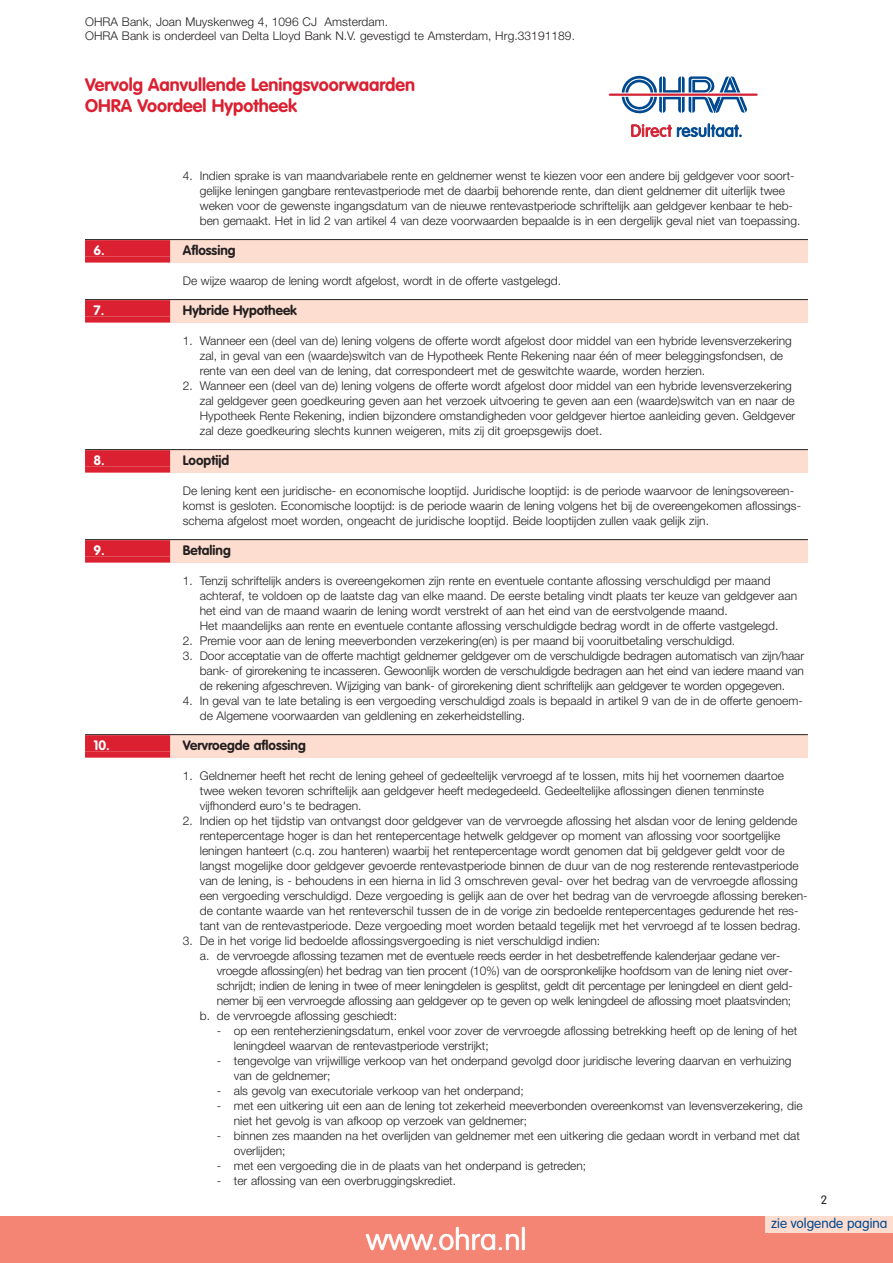
<style>
.page{position:relative;width:893px;height:1263px;background:#fff}
.page>*{position:absolute;margin:0;border:0;box-sizing:border-box;transform-origin:0 0}
.t1{font:300 30px "VAG Rounded";color:#fff}
.t2{font:700 18px/21px "VAG Rounded";color:#da2031}
.t3{font:300 13.65px "VAG Rounded";color:#004990}
.t4{font:700 13.5px "VAG Rounded";color:#231f20}
.t5{font:700 13.5px "VAG Rounded";color:#fff}
.t6{font:300 12px/15px "Helvetica Neue";color:#231f20}
.t7{font:300 12px "VAG Rounded";color:#231f20}
</style>
<div class="page">
<div style="left:0;top:1216px;width:893px;height:47px;background:#f48473"></div>
<div style="left:85px;top:240px;width:723px;height:22px;background:#fdddcf"></div>
<div style="left:85px;top:300px;width:723px;height:22px;background:#fdddcf"></div>
<div style="left:85px;top:450px;width:723px;height:22px;background:#fdddcf"></div>
<div style="left:85px;top:735px;width:723px;height:22px;background:#fdddcf"></div>
<div style="left:85px;top:540px;width:723px;height:22px;background:#fdddcf"></div>
<hr style="left:85px;top:239px;width:723px;height:1px;background:#231f20">
<div style="left:85px;top:240px;width:85px;height:16px;background:#da2031"></div>
<div style="left:85px;top:256px;width:85px;height:6px;background:#da2031"></div>
<hr style="left:85px;top:299px;width:723px;height:1px;background:#231f20">
<div style="left:85px;top:300px;width:85px;height:16px;background:#da2031"></div>
<div style="left:85px;top:316px;width:85px;height:6px;background:#da2031"></div>
<hr style="left:85px;top:449px;width:723px;height:1px;background:#231f20">
<div style="left:85px;top:450px;width:85px;height:16px;background:#da2031"></div>
<div style="left:85px;top:466px;width:85px;height:6px;background:#da2031"></div>
<hr style="left:85px;top:539px;width:723px;height:1px;background:#231f20">
<div style="left:85px;top:540px;width:85px;height:16px;background:#da2031"></div>
<div style="left:85px;top:556px;width:85px;height:6px;background:#da2031"></div>
<hr style="left:85px;top:734px;width:723px;height:1px;background:#231f20">
<div style="left:85px;top:735px;width:85px;height:16px;background:#da2031"></div>
<div style="left:85px;top:751px;width:85px;height:6px;background:#da2031"></div>
<div style="left:765px;top:1216px;width:128px;height:17px;background:#fdddcf"></div>
<svg style="left:631px;top:123px;width:110px;height:14px"></svg>
<hr style="left:609px;top:94px;width:149px;height:2px;background:#d22233">
<svg style="left:622px;top:76px;width:125px;height:38px"></svg>
<p class="t6" style="left:85px;top:15px;width:491px;line-height:14.4px">OHRA Bank, Joan Muyskenweg 4, 1096 CJ Amsterdam.<br>OHRA Bank is onderdeel van Delta Lloyd Bank N.V. gevestigd te Amsterdam, Hrg.33191189.</p>
<h2 class="t2" style="left:85px;top:75px;width:332px">Vervolg Aanvullende Leningsvoorwaarden<br>OHRA Voordeel Hypotheek</h2>
<p class="t6" style="left:200px;top:169px;width:602px;text-indent:-17px">4. Indien sprake is van maandvariabele rente en geldnemer wenst te kiezen voor een andere bij geldgever voor soort&shy;gelijke leningen gangbare rentevastperiode met de daarbij behorende rente, dan dient geldnemer dit uiterlijk twee weken voor de gewenste ingangsdatum van de nieuwe rentevastperiode schriftelijk aan geldgever kenbaar te heb&shy;ben gemaakt. Het in lid 2 van artikel 4 van deze voorwaarden bepaalde is in een dergelijk geval niet van toepassing.</p>
<p class="t5" style="left:94px;top:245px;width:13px">6.</p>
<p class="t4" style="left:183px;top:245px;width:54px">Aflossing</p>
<p class="t6" style="left:183px;top:274px;width:380px">De wijze waarop de lening wordt afgelost, wordt in de offerte vastgelegd.</p>
<p class="t5" style="left:94px;top:305px;width:12px">7.</p>
<p class="t4" style="left:183px;top:305px;width:116px">Hybride Hypotheek</p>
<p class="t6" style="left:200px;top:334px;width:594px;text-indent:-17px">1. Wanneer een (deel van de) lening volgens de offerte wordt afgelost door middel van een hybride levensverzekering zal, in geval van een (waarde)switch van de Hypotheek Rente Rekening naar één of meer beleggingsfondsen, de rente van een deel van de lening, dat correspondeert met de geswitchte waarde, worden herzien.</p>
<p class="t6" style="left:200px;top:379px;width:597px;text-indent:-17px">2. Wanneer een (deel van de) lening volgens de offerte wordt afgelost door middel van een hybride levensverzekering zal geldgever geen goedkeuring geven aan het verzoek uitvoering te geven aan een (waarde)switch van en naar de Hypotheek Rente Rekening, indien bijzondere omstandigheden voor geldgever hiertoe aanleiding geven. Geldgever zal deze goedkeuring slechts kunnen weigeren, mits zij dit groepsgewijs doet.</p>
<p class="t5" style="left:94px;top:455px;width:13px">8.</p>
<p class="t4" style="left:183px;top:455px;width:48px">Looptijd</p>
<p class="t6" style="left:183px;top:484px;width:620px">De lening kent een juridische- en economische looptijd. Juridische looptijd: is de periode waarvoor de leningsovereen&shy;komst is gesloten. Economische looptijd: is de periode waarin de lening volgens het bij de overeengekomen aflossings&shy;schema afgelost moet worden, ongeacht de juridische looptijd. Beide looptijden zullen vaak gelijk zijn.</p>
<p class="t5" style="left:94px;top:545px;width:13px">9.</p>
<p class="t4" style="left:183px;top:545px;width:49px">Betaling</p>
<p class="t6" style="left:200px;top:574px;width:599px;text-indent:-17px">1. Tenzij schriftelijk anders is overeengekomen zijn rente en eventuele contante aflossing verschuldigd per maand achteraf, te voldoen op de laatste dag van elke maand. De eerste betaling vindt plaats ter keuze van geldgever aan het eind van de maand waarin de lening wordt verstrekt of aan het eind van de eerstvolgende maand.<br>Het maandelijks aan rente en eventuele contante aflossing verschuldigde bedrag wordt in de offerte vastgelegd.</p>
<p class="t6" style="left:183px;top:634px;width:554px">2. Premie voor aan de lening meeverbonden verzekering(en) is per maand bij vooruitbetaling verschuldigd.</p>
<p class="t6" style="left:200px;top:649px;width:606px;text-align:justify;text-indent:-17px">3. Door acceptatie van de offerte machtigt geldnemer geldgever om de verschuldigde bedragen automatisch van zijn/haar bank- of girorekening te incasseren. Gewoonlijk worden de verschuldigde bedragen aan het eind van iedere maand van de rekening afgeschreven. Wijziging van bank- of girorekening dient schriftelijk aan geldgever te worden opgegeven.</p>
<p class="t6" style="left:200px;top:694px;width:604px;text-indent:-17px">4. In geval van te late betaling is een vergoeding verschuldigd zoals is bepaald in artikel 9 van de in de offerte genoem&shy;de Algemene voorwaarden van geldlening en zekerheidstelling.</p>
<p class="t5" style="left:94px;top:740px;width:18px">10.</p>
<p class="t4" style="left:183px;top:740px;width:124px">Vervroegde aflossing</p>
<p class="t6" style="left:200px;top:769px;width:586px;text-indent:-17px">1. Geldnemer heeft het recht de lening geheel of gedeeltelijk vervroegd af te lossen, mits hij het voornemen daartoe twee weken tevoren schriftelijk aan geldgever heeft medegedeeld. Gedeeltelijke aflossingen dienen tenminste vijfhonderd euro's te bedragen.</p>
<p class="t6" style="left:200px;top:814px;width:609px;text-indent:-17px">2. Indien op het tijdstip van ontvangst door geldgever van de vervroegde aflossing het alsdan voor de lening geldende rentepercentage hoger is dan het rentepercentage hetwelk geldgever op moment van aflossing voor soortgelijke leningen hanteert (c.q. zou hanteren) waarbij het rentepercentage wordt genomen dat bij geldgever geldt voor de langst mogelijke door geldgever gevoerde rentevastperiode binnen de duur van de nog resterende rentevastperiode van de lening, is - behoudens in een hierna in lid 3 omschreven geval- over het bedrag van de vervroegde aflossing een vergoeding verschuldigd. Deze vergoeding is gelijk aan de over het bedrag van de vervroegde aflossing bereken&shy;de contante waarde van het renteverschil tussen de in de vorige zin bedoelde rentepercentages gedurende het res&shy;tant van de rentevastperiode. Deze vergoeding moet worden betaald tegelijk met het vervroegd af te lossen bedrag.</p>
<p class="t6" style="left:183px;top:934px;width:419px">3. De in het vorige lid bedoelde aflossingsvergoeding is niet verschuldigd indien:</p>
<p class="t6" style="left:200px;top:949px;width:582px">a. de vervroegde aflossing tezamen met de eventuele reeds eerder in het desbetreffende kalenderjaar gedane ver-</p>
<p class="t6" style="left:217px;top:964px;width:577px">vroegde aflossing(en) het bedrag van tien procent (10%) van de oorspronkelijke hoofdsom van de lening niet over-</p>
<p class="t6" style="left:217px;top:979px;width:577px">schrijdt; indien de lening in twee of meer leningdelen is gesplitst, geldt dit percentage per leningdeel en dient geld-</p>
<p class="t6" style="left:217px;top:994px;width:576px">nemer bij een vervroegde aflossing aan geldgever op te geven op welk leningdeel de aflossing moet plaatsvinden;</p>
<p class="t6" style="left:200px;top:1009px;width:199px">b. de vervroegde aflossing geschiedt:</p>
<p class="t6" style="left:234px;top:1024px;width:565px;text-indent:-17px">- op een renteherzieningsdatum, enkel voor zover de vervroegde aflossing betrekking heeft op de lening of het leningdeel waarvan de rentevastperiode verstrijkt;</p>
<p class="t6" style="left:234px;top:1054px;width:559px;text-indent:-17px">- tengevolge van vrijwillige verkoop van het onderpand gevolgd door juridische levering daarvan en verhuizing van de geldnemer;</p>
<p class="t6" style="left:217px;top:1084px;width:308px">- als gevolg van executoriale verkoop van het onderpand;</p>
<p class="t6" style="left:234px;top:1099px;width:570px;text-indent:-17px">- met een uitkering uit een aan de lening tot zekerheid meeverbonden overeenkomst van levensverzekering, die niet het gevolg is van afkoop op verzoek van geldnemer;</p>
<p class="t6" style="left:234px;top:1129px;width:568px;text-indent:-17px">- binnen zes maanden na het overlijden van geldnemer met een uitkering die gedaan wordt in verband met dat overlijden;</p>
<p class="t6" style="left:217px;top:1159px;width:371px">- met een vergoeding die in de plaats van het onderpand is getreden;</p>
<p class="t6" style="left:217px;top:1174px;width:241px">- ter aflossing van een overbruggingskrediet.</p>
<p class="t3" style="left:771px;top:1218px;width:118px">zie volgende pagina</p>
<p class="t7" style="left:821px;top:1195px;width:8px">2</p>
<h1 class="t1" style="left:366px;top:1226px;width:162px">www.ohra.nl</h1>
</div>
